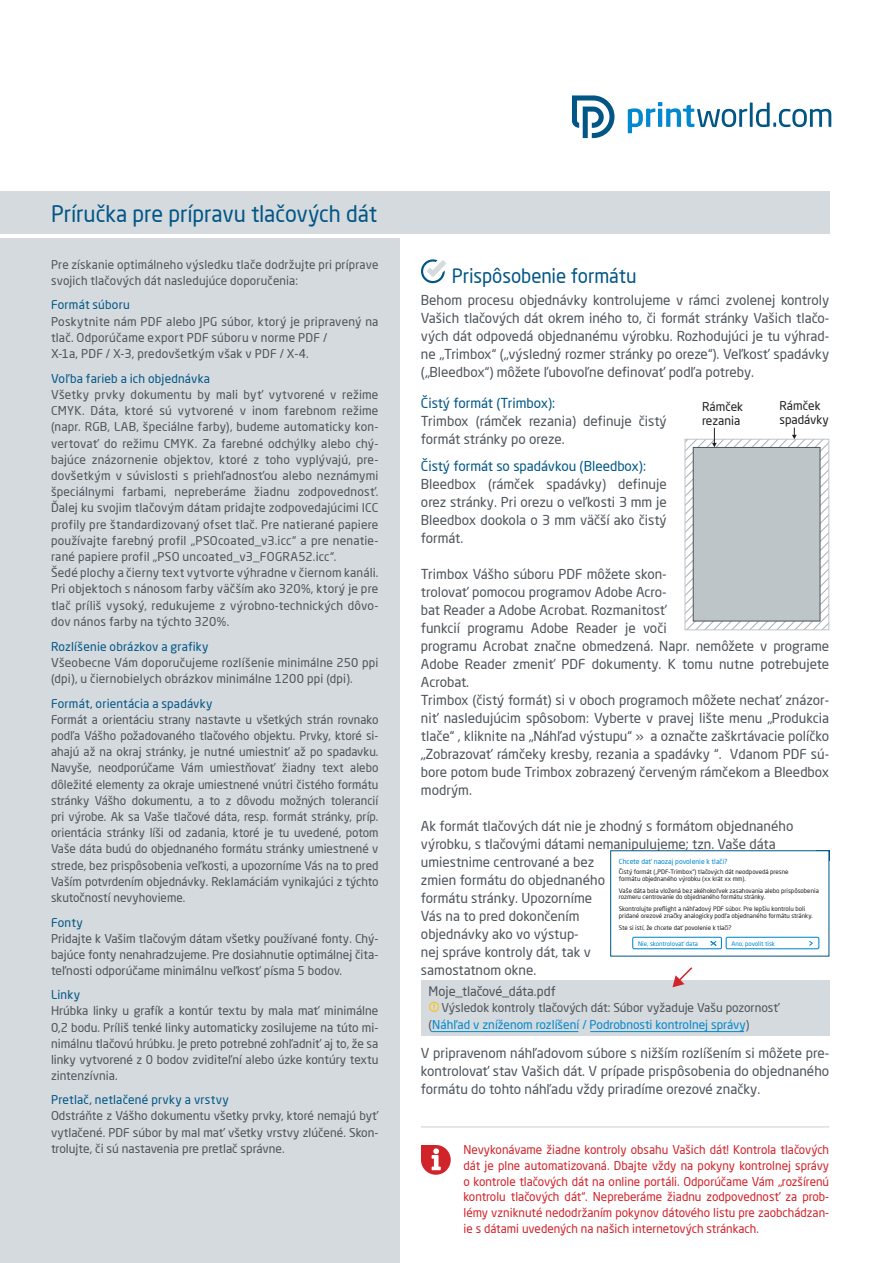
<style>
.page{position:relative;width:893px;height:1263px;background:#fff}
.page>*{position:absolute;margin:0;border:0;box-sizing:border-box;transform-origin:0 0}
.t1{font:22.5px "Neo Sans Pro";letter-spacing:-.005em;color:#015685;scale:.96 1}
.t2{font:19.5px "Neo Sans Pro";letter-spacing:-.005em;color:#015685;scale:.96 1}
.t3{font:13.5px/18px "Neo Sans Pro";color:#4d545a;text-align:justify}
.t4{font:13.5px "Neo Sans Pro";color:#015685}
.t5{font:12.9px "Neo Sans Pro";color:#4d545a}
.t6{font:12px/16.2px "Neo Sans Pro";letter-spacing:.01em;color:#4d545a}
.t7{font:12px/15.8px "Neo Sans Pro";color:#d1232a;text-align:justify}
.t8{font:12px "Neo Sans Pro";letter-spacing:.015em;color:#015685}
.t9{font:12px/14.4px "Neo Sans Pro";color:#231f20}
.t10{font:6.9px "Neo Sans Pro";color:#0089cf}
.t11{font:6.15px/6.8px "Neo Sans Pro";color:#231f20}
.t12{font:6.15px "Neo Sans Pro";color:#0089cf}
.s1{color:#0089cf}
</style>
<div class="page">
<div style="left:0;top:191px;width:829px;height:43px;background:#d4dade"></div>
<svg style="left:421px;top:259px;width:25px;height:24px"></svg>
<svg style="left:421px;top:1145px;width:30px;height:30px"></svg>
<div style="left:0;top:238px;width:400px;height:1025px;background:#d4dade"></div>
<div style="left:632px;top:937px;width:90px;height:12px;border:1px solid #0089cf"></div>
<div style="left:726px;top:937px;width:93px;height:12px;border:1px solid #0089cf"></div>
<svg style="left:710px;top:941px;width:7px;height:5px"></svg>
<svg style="left:809px;top:941px;width:4px;height:5px"></svg>
<hr style="left:421px;top:1126px;width:408px;height:2px;background:#dce0e3">
<svg style="left:628px;top:102px;width:203px;height:31px"></svg>
<svg style="left:572px;top:96px;width:42px;height:42px"></svg>
<svg style="left:685px;top:428px;width:144px;height:202px"></svg>
<div style="left:421px;top:980px;width:408px;height:56px;background:#d4dade"></div>
<div style="left:429px;top:1002px;width:10px;height:10px;border:1px solid #fec210;border-radius:50%"></div>
<svg style="left:433px;top:1004px;width:2px;height:6px"></svg>
<hr style="left:431px;top:1031px;width:147px;height:1px;background:#0089cf">
<hr style="left:590px;top:1031px;width:154px;height:1px;background:#0089cf">
<svg style="left:672px;top:967px;width:21px;height:20px"></svg>
<h1 class="t1" style="left:51px;top:200px;width:341px">Príručka pre prípravu tlačových dát</h1>
<p class="t6" style="left:51px;top:256px;width:329px">Pre získanie optimálneho výsledku tlače dodržujte pri príprave svojich tlačových dát nasledujúce doporučenia:</p>
<p class="t8" style="left:51px;top:298px;width:80px">Formát súboru</p>
<p class="t6" style="left:51px;top:313px;width:329px">Poskytnite nám PDF alebo JPG súbor, ktorý je pripravený na tlač. Odporúčame export PDF súboru v norme PDF /<br>X-1a, PDF / X-3, predovšetkým však v PDF / X-4.</p>
<p class="t8" style="left:51px;top:371px;width:161px">Voľba farieb a ich objednávka</p>
<p class="t6" style="left:51px;top:386px;width:329px">Všetky prvky dokumentu by mali byť vytvorené v režime CMYK. Dáta, ktoré sú vytvorené v inom farebnom režime (napr. RGB, LAB, špeciálne farby), budeme automaticky kon&shy;vertovať do režimu CMYK. Za farebné odchýlky alebo chý&shy;bajúce znázornenie objektov, ktoré z toho vyplývajú, pre&shy;dovšetkým v súvislosti s priehľadnosťou alebo neznámymi špeciálnymi farbami, nepreberáme žiadnu zodpovednosť.<br>Ďalej ku svojim tlačovým dátam pridajte zodpovedajúcimi ICC profily pre štandardizovaný ofset tlač. Pre natierané papiere používajte farebný profil „PSOcoated_v3.icc“ a pre nenatie&shy;rané papiere profil „PSO uncoated_v3_FOGRA52.icc“.<br>Šedé plochy a čierny text vytvorte výhradne v čiernom kanáli.<br>Pri objektoch s nánosom farby väčším ako 320%, ktorý je pre tlač príliš vysoký, redukujeme z výrobno-technických dôvo&shy;dov nános farby na týchto 320%.</p>
<p class="t8" style="left:51px;top:639px;width:159px">Rozlíšenie obrázkov a grafiky</p>
<p class="t6" style="left:51px;top:654px;width:329px">Všeobecne Vám doporučujeme rozlíšenie minimálne 250 ppi (dpi), u čiernobielych obrázkov minimálne 1200 ppi (dpi).</p>
<p class="t8" style="left:51px;top:696px;width:163px">Formát, orientácia a spadávky</p>
<p class="t6" style="left:51px;top:711px;width:329px;text-align:justify">Formát a orientáciu strany nastavte u všetkých strán rovnako podľa Vášho požadovaného tlačového objektu. Prvky, ktoré si&shy;ahajú až na okraj stránky, je nutné umiestniť až po spadavku.<br>Navyše, neodporúčame Vám umiestňovať žiadny text alebo dôležité elementy za okraje umiestnené vnútri čistého formátu stránky Vášho dokumentu, a to z dôvodu možných tolerancií pri výrobe. Ak sa Vaše tlačové dáta, resp. formát stránky, príp. orientácia stránky líši od zadania, ktoré je tu uvedené, potom Vaše dáta budú do objednaného formátu stránky umiestnené v strede, bez prispôsobenia veľkosti, a upozorníme Vás na to pred Vaším potvrdením objednávky. Reklamáciám vynikajúci z týchto skutočností nevyhovieme.</p>
<p class="t8" style="left:51px;top:915px;width:33px">Fonty</p>
<p class="t6" style="left:51px;top:930px;width:329px;text-align:justify">Pridajte k Vašim tlačovým dátam všetky používané fonty. Chý&shy;bajúce fonty nenahradzujeme. Pre dosiahnutie optimálnej čita&shy;teľnosti odporúčame minimálnu veľkosť písma 5 bodov.</p>
<p class="t8" style="left:51px;top:987px;width:31px">Linky</p>
<p class="t6" style="left:51px;top:1003px;width:329px;text-align:justify">Hrúbka linky u grafík a kontúr textu by mala mať minimálne 0,2 bodu. Príliš tenké linky automaticky zosilujeme na túto mi&shy;nimálnu tlačovú hrúbku. Je preto potrebné zohľadniť aj to, že sa linky vytvorené z 0 bodov zviditeľní alebo úzke kontúry textu zintenzívnia.</p>
<p class="t8" style="left:51px;top:1092px;width:179px">Pretlač, netlačené prvky a vrstvy</p>
<p class="t6" style="left:51px;top:1107px;width:329px;text-align:justify">Odstráňte z Vášho dokumentu všetky prvky, ktoré nemajú byť vytlačené. PDF súbor by mal mať všetky vrstvy zlúčené. Skon&shy;trolujte, či sú nastavenia pre pretlač správne.</p>
<h2 class="t2" style="left:452px;top:264px;width:194px">Prispôsobenie formátu</h2>
<p class="t3" style="left:421px;top:291px;width:410px">Behom procesu objednávky kontrolujeme v rámci zvolenej kontroly Vašich tlačových dát okrem iného to, či formát stránky Vašich tlačo&shy;vých dát odpovedá objednanému výrobku. Rozhodujúci je tu výhrad&shy;ne „Trimbox“ („výsledný rozmer stránky po oreze“). Veľkosť spadávky („Bleedbox“) môžete ľubovoľne definovať podľa potreby.</p>
<p class="t4" style="left:421px;top:395px;width:136px">Čistý formát (Trimbox):</p>
<p class="t3" style="left:421px;top:412px;width:247px">Trimbox (rámček rezania) definuje čistý formát stránky po oreze.</p>
<p class="t4" style="left:421px;top:457px;width:226px">Čistý formát so spadávkou (Bleedbox):</p>
<p class="t3" style="left:421px;top:474px;width:247px">Bleedbox (rámček spadávky) definuje orez stránky. Pri orezu o veľkosti 3 mm je Bleedbox dookola o 3 mm väčší ako čistý formát.</p>
<p class="t3" style="left:421px;top:564px;width:410px;text-align:left">Trimbox Vášho súboru PDF môžete skon-<br>trolovať pomocou programov Adobe Acro-<br>bat Reader a Adobe Acrobat. Rozmanitosť<br>funkcií programu Adobe Reader je voči<br>programu Acrobat značne obmedzená. Napr. nemôžete v programe Adobe Reader zmeniť PDF dokumenty. K tomu nutne potrebujete Acrobat.<br>Trimbox (čistý formát) si v oboch programoch môžete nechať znázor&shy;niť nasledujúcim spôsobom: Vyberte v pravej lište menu „Produkcia tlače“ , kliknite na „Náhľad výstupu“ » a označte zaškrtávacie políčko „Zobrazovať rámčeky kresby, rezania a spadávky “. Vdanom PDF sú&shy;bore potom bude Trimbox zobrazený červeným rámčekom a Bleedbox modrým.</p>
<p class="t3" style="left:421px;top:816px;width:374px;text-align:left">Ak formát tlačových dát nie je zhodný s formátom objednaného výrobku, s tlačovými dátami nemanipulujeme; tzn. Vaše dáta umiestnime centrované a bez<br>zmien formátu do objednaného<br>formátu stránky. Upozorníme<br>Vás na to pred dokončením<br>objednávky ako vo výstup-<br>nej správe kontroly dát, tak v<br>samostatnom okne.</p>
<p class="t9" style="left:702px;top:399px;width:43px">Rámček rezania</p>
<p class="t9" style="left:779px;top:398px;width:51px">Rámček spadávky</p>
<p class="t10" style="left:619px;top:857px;width:110px">Chcete dať naozaj povolenie k tlači?</p>
<p class="t11" style="left:619px;top:868px;width:171px">Čistý formát („PDF-Trimbox“) tlačových dát neodpovedá presne formátu objednaného výrobku (xx krát xx mm).</p>
<p class="t11" style="left:619px;top:887px;width:201px;line-height:6px">Vaše dáta bola vložená bez akéhokoľvek zasahovania alebo prispôsobenia rozmeru centrovanie do objednaného formátu stránky.</p>
<p class="t11" style="left:619px;top:905px;width:196px">Skontrolujte preflight a náhľadový PDF súbor. Pre lepšiu kontrolu boli pridané orezové značky analogicky podľa objednaného formátu stránky.</p>
<p class="t11" style="left:619px;top:924px;width:114px">Ste si istí, že chcete dať povolenie k tlači?</p>
<p class="t12" style="left:638px;top:939px;width:61px">Nie, skontrolovať data</p>
<p class="t12" style="left:731px;top:939px;width:45px">Ano, povolit tisk</p>
<p class="t5" style="left:429px;top:983px;width:128px">Moje_tlačové_dáta.pdf</p>
<p class="t6" style="left:429px;top:999px;width:352px;text-indent:13px">Výsledok kontroly tlačových dát: Súbor vyžaduje Vašu pozornosť (<span class="s1">Náhľad v zníženom rozlíšení / Podrobnosti kontrolnej správy</span>)</p>
<p class="t3" style="left:421px;top:1044px;width:410px">V pripravenom náhľadovom súbore s nižším rozlíšením si môžete pre&shy;kontrolovať stav Vašich dát. V prípade prispôsobenia do objednaného formátu do tohto náhľadu vždy priradíme orezové značky.</p>
<p class="t7" style="left:463px;top:1142px;width:367px">Nevykonávame žiadne kontroly obsahu Vašich dát! Kontrola tlačových dát je plne automatizovaná. Dbajte vždy na pokyny kontrolnej správy o kontrole tlačových dát na online portáli. Odporúčame Vám „rozšírenú kontrolu tlačových dát“. Nepreberáme žiadnu zodpovednosť za prob&shy;lémy vzniknuté nedodržaním pokynov dátového listu pre zaobchádzan&shy;ie s dátami uvedených na našich internetových stránkach.</p>
</div>
